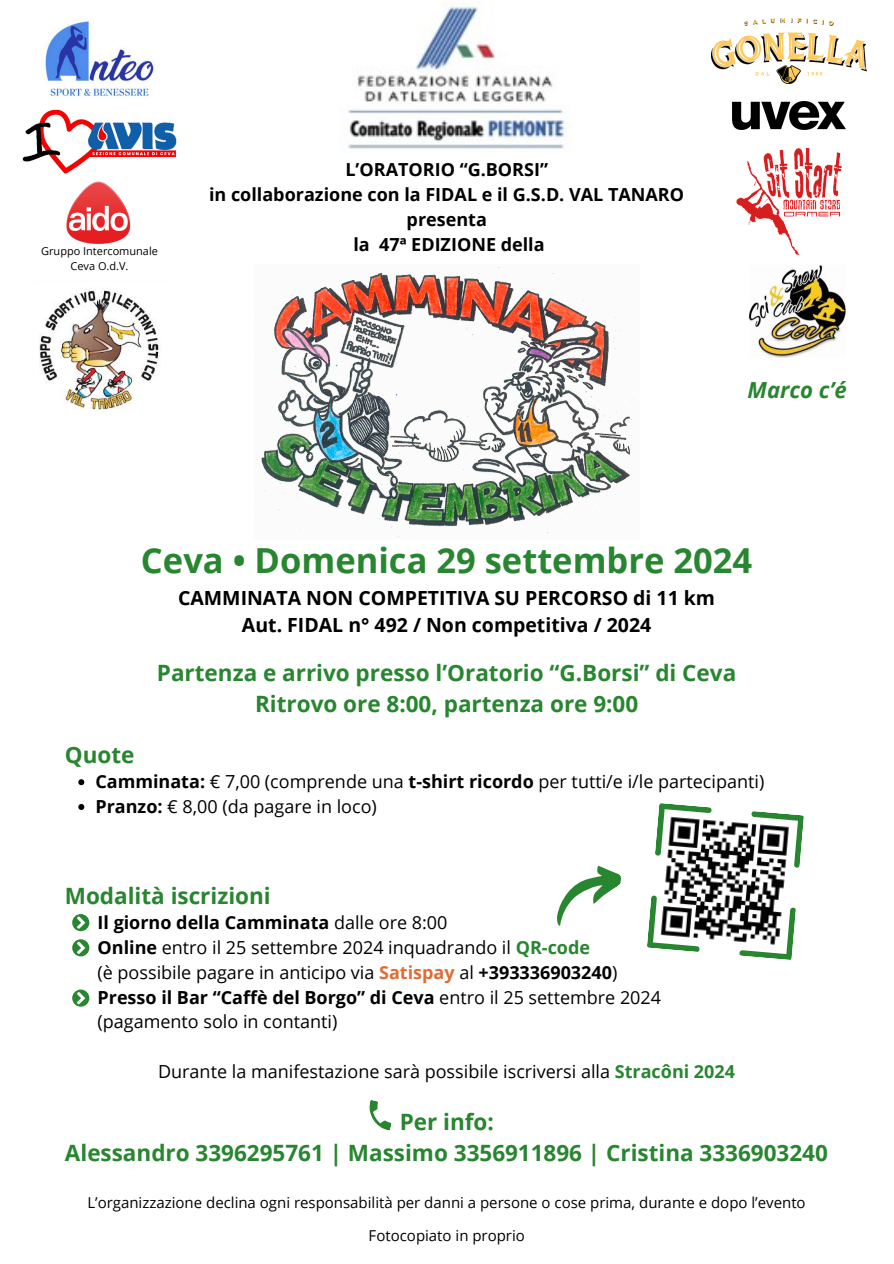
<style>
.page{position:relative;width:894px;height:1264px;background:#fff}
.page>*{position:absolute;margin:0;border:0;box-sizing:border-box;transform-origin:0 0}
.t1{font:700 34.5px "Open Sans";color:#288530}
.t2{font:700 22.5px/30.8px "Open Sans";color:#288530;text-align:center}
.t3{font:italic 700 22.2px "Open Sans";color:#288530}
.t4{font:700 19.5px/27px "Open Sans";color:#000;text-align:center}
.t5{font:18px/24.8px "Open Sans";color:#000}
.t6{font:700 18px/24.8px "Open Sans";color:#000;text-align:center}
.t7{font:15px "Open Sans";color:#000}
.t8{font:10.95px "Open Sans";color:#000}
.s1{font-weight:700}
.s2{font-weight:700;color:#288530}
.s3{font-weight:700;color:#de6c35}
</style>
<div class="page">
<img style="left:256px;top:267px;width:377px;height:270px">
<img style="left:732px;top:101px;width:112px;height:29px">
<img style="left:711px;top:19px;width:154px;height:64px">
<img style="left:22px;top:109px;width:155px;height:121px">
<img style="left:736px;top:148px;width:105px;height:106px">
<img style="left:45px;top:21px;width:109px;height:76px">
<svg style="left:557px;top:865px;width:64px;height:61px"></svg>
<img style="left:749px;top:265px;width:95px;height:92px">
<img style="left:39px;top:290px;width:120px;height:120px">
<svg style="left:369px;top:1100px;width:23px;height:30px"></svg>
<div style="left:72px;top:914px;width:17px;height:17px;background:#288530;border-radius:50%"></div>
<svg style="left:76px;top:915px;width:9px;height:14px"></svg>
<div style="left:72px;top:939px;width:17px;height:17px;background:#288530;border-radius:50%"></div>
<svg style="left:77px;top:941px;width:8px;height:13px"></svg>
<svg style="left:72px;top:989px;width:17px;height:17px"></svg>
<svg style="left:76px;top:991px;width:9px;height:13px"></svg>
<img style="left:67px;top:182px;width:65px;height:62px">
<svg style="left:78px;top:779px;width:6px;height:6px"></svg>
<svg style="left:78px;top:804px;width:6px;height:6px"></svg>
<img style="left:647px;top:803px;width:157px;height:157px">
<img style="left:348px;top:4px;width:223px;height:147px">
<p class="t8" style="left:41px;top:243px;width:118px">Gruppo Intercomunale</p>
<p class="t8" style="left:71px;top:258px;width:59px">Ceva O.d.V.</p>
<p class="t6" style="left:209px;top:157px;width:476px">L’ORATORIO “G.BORSI”<br>in collaborazione con la FIDAL e il G.S.D. VAL TANARO presenta</p>
<p class="t6" style="left:353px;top:231px;width:192px">la 47ª EDIZIONE della</p>
<p class="t3" style="left:747px;top:374px;width:101px">Marco c’é</p>
<h1 class="t1" style="left:141px;top:536px;width:612px">Ceva • Domenica 29 settembre 2024</h1>
<h1 class="t4" style="left:178px;top:584px;width:538px">CAMMINATA NON COMPETITIVA SU PERCORSO di 11 km<br>Aut. FIDAL n° 492 / Non competitiva / 2024</h1>
<h2 class="t2" style="left:157px;top:656px;width:580px">Partenza e arrivo presso l’Oratorio “G.Borsi” di Ceva<br>Ritrovo ore 8:00, partenza ore 9:00</h2>
<h1 class="t2" style="left:65px;top:738px;width:71px">Quote</h1>
<h1 class="t5" style="left:95px;top:768px;width:670px"><span class="s1">Camminata:</span> € 7,00 (comprende una <span class="s1">t-shirt ricordo</span> per tutti/e i/le partecipanti)</h1>
<p class="t5" style="left:95px;top:793px;width:283px"><span class="s1">Pranzo:</span> € 8,00 (da pagare in loco)</p>
<p class="t2" style="left:65px;top:879px;width:207px">Modalità iscrizioni</p>
<p class="t5" style="left:97px;top:909px;width:565px"><span class="s1">Il giorno della Camminata</span> dalle ore 8:00<br><span class="s1">Online</span> entro il 25 settembre 2024 inquadrando il <span class="s2">QR-code<br></span>(è possibile pagare in anticipo via <span class="s3">Satispay</span> al <span class="s1">+393336903240</span>)<br><span class="s1">Presso il Bar “Caffè del Borgo” di Ceva</span> entro il 25 settembre 2024 (pagamento solo in contanti)</p>
<h3 class="t5" style="left:158px;top:1058px;width:578px">Durante la manifestazione sarà possibile iscriversi alla <span class="s2">Stracôni 2024</span></h3>
<h3 class="t2" style="left:65px;top:1106px;width:764px">Per info:<br>Alessandro 3396295761 | Massimo 3356911896 | Cristina 3336903240</h3>
<h1 class="t7" style="left:87px;top:1192px;width:719px">L’organizzazione declina ogni responsabilità per danni a persone o cose prima, durante e dopo l’evento</h1>
<p class="t7" style="left:368px;top:1224px;width:158px">Fotocopiato in proprio</p>
</div>
